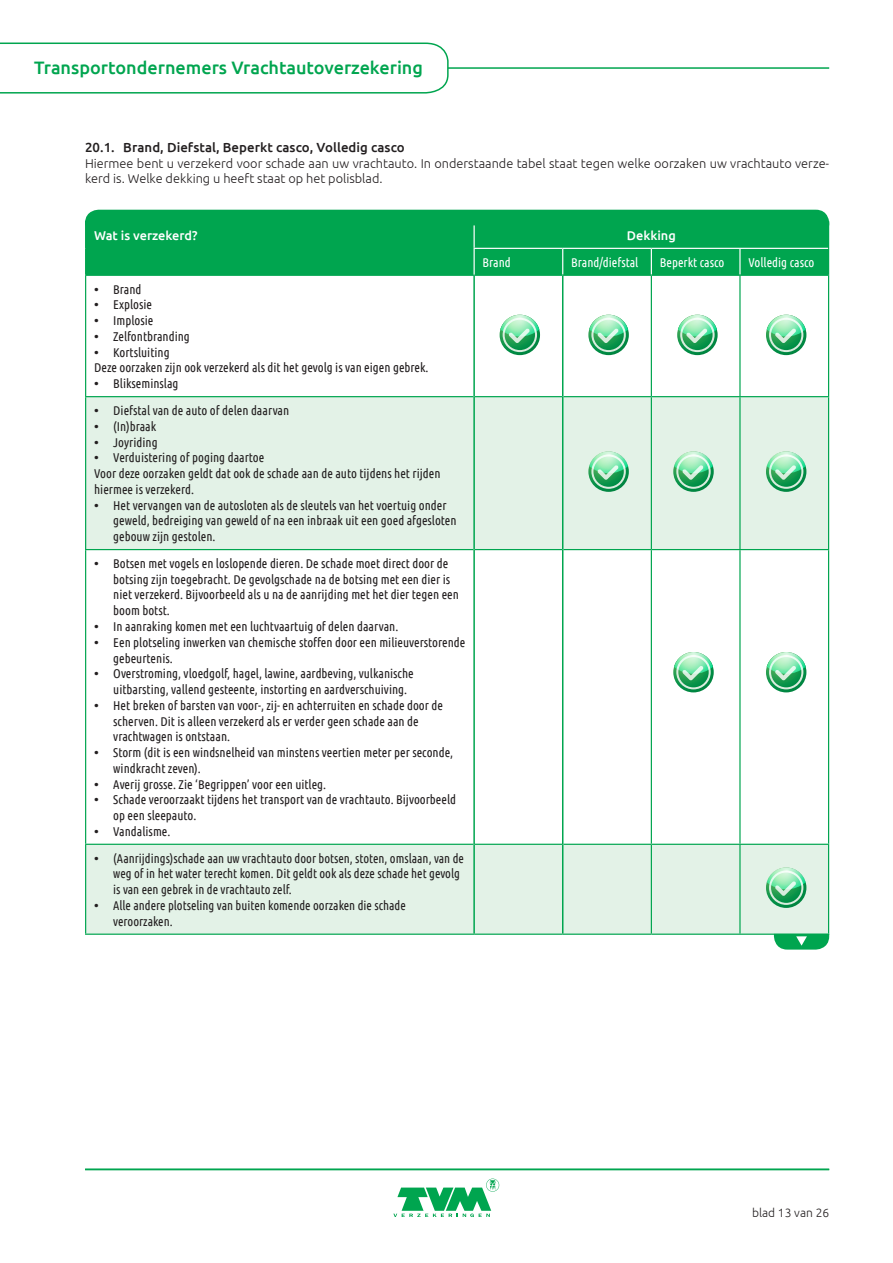
<style>
.page{position:relative;width:893px;height:1263px;background:#fff}
.page>*{position:absolute;margin:0;border:0;box-sizing:border-box;transform-origin:0 0}
.t1{font:500 18px "Ubuntu";color:#00a54f}
.Bodykopje_zw_-_16{font:500 13.2px "Ubuntu";letter-spacing:.005em;color:#231f20}
.Body_tabel{font:12.75px/15.8px "Ubuntu Condensed";color:#231f20}
.Body{font:300 12.75px/15.8px "Ubuntu";color:#231f20}
.Body-2{font:12.75px "Ubuntu Condensed";color:#fff}
.Body-3{font:500 12.75px "Ubuntu";color:#fff}
.t2{font:300 12px "Ubuntu";color:#231f20}
.s1{font-family:"Ubuntu";font-weight:500}
</style>
<div class="page">
<svg style="left:86px;top:397px;width:742px;height:536px"></svg>
<hr style="left:85px;top:275px;width:389px;height:1px;background:#00a54f">
<hr style="left:85px;top:276px;width:1px;height:120px;background:#00a54f">
<hr style="left:474px;top:275px;width:89px;height:1px;background:#00a54f">
<hr style="left:563px;top:275px;width:88px;height:1px;background:#00a54f">
<hr style="left:651px;top:275px;width:89px;height:1px;background:#00a54f">
<hr style="left:651px;top:276px;width:1px;height:120px;background:#00a54f">
<hr style="left:740px;top:275px;width:89px;height:1px;background:#00a54f">
<hr style="left:739px;top:276px;width:2px;height:120px;background:#00a54f">
<hr style="left:828px;top:276px;width:1px;height:120px;background:#00a54f">
<hr style="left:85px;top:396px;width:388px;height:1px;background:#00a54f">
<hr style="left:85px;top:397px;width:1px;height:152px;background:#00a54f">
<hr style="left:475px;top:396px;width:87px;height:1px;background:#00a54f">
<hr style="left:563px;top:396px;width:88px;height:1px;background:#00a54f">
<hr style="left:651px;top:396px;width:89px;height:1px;background:#00a54f">
<hr style="left:651px;top:397px;width:1px;height:152px;background:#00a54f">
<hr style="left:740px;top:396px;width:89px;height:1px;background:#00a54f">
<hr style="left:739px;top:397px;width:2px;height:152px;background:#00a54f">
<hr style="left:828px;top:397px;width:1px;height:152px;background:#00a54f">
<hr style="left:85px;top:549px;width:388px;height:1px;background:#00a54f">
<hr style="left:85px;top:550px;width:1px;height:294px;background:#00a54f">
<hr style="left:475px;top:549px;width:87px;height:1px;background:#00a54f">
<hr style="left:563px;top:549px;width:88px;height:1px;background:#00a54f">
<hr style="left:651px;top:549px;width:89px;height:1px;background:#00a54f">
<hr style="left:651px;top:550px;width:1px;height:294px;background:#00a54f">
<hr style="left:740px;top:549px;width:89px;height:1px;background:#00a54f">
<hr style="left:739px;top:550px;width:2px;height:294px;background:#00a54f">
<hr style="left:828px;top:550px;width:1px;height:294px;background:#00a54f">
<hr style="left:85px;top:844px;width:388px;height:1px;background:#00a54f">
<hr style="left:85px;top:845px;width:1px;height:88px;background:#00a54f">
<hr style="left:475px;top:844px;width:87px;height:1px;background:#00a54f">
<hr style="left:563px;top:844px;width:88px;height:1px;background:#00a54f">
<hr style="left:651px;top:844px;width:89px;height:1px;background:#00a54f">
<hr style="left:651px;top:845px;width:1px;height:88px;background:#00a54f">
<hr style="left:740px;top:844px;width:89px;height:1px;background:#00a54f">
<hr style="left:739px;top:845px;width:2px;height:88px;background:#00a54f">
<hr style="left:828px;top:845px;width:1px;height:88px;background:#00a54f">
<hr style="left:85px;top:933px;width:389px;height:2px;background:#00a54f">
<hr style="left:474px;top:933px;width:89px;height:2px;background:#00a54f">
<hr style="left:563px;top:933px;width:88px;height:2px;background:#00a54f">
<hr style="left:651px;top:933px;width:89px;height:2px;background:#00a54f">
<hr style="left:740px;top:933px;width:89px;height:2px;background:#00a54f">
<hr style="left:473px;top:276px;width:2px;height:121px;background:#00a54f">
<hr style="left:562px;top:276px;width:1px;height:121px;background:#00a54f">
<hr style="left:473px;top:397px;width:2px;height:153px;background:#00a54f">
<hr style="left:562px;top:397px;width:1px;height:153px;background:#00a54f">
<hr style="left:473px;top:550px;width:2px;height:294px;background:#00a54f">
<hr style="left:562px;top:550px;width:1px;height:294px;background:#00a54f">
<hr style="left:473px;top:844px;width:2px;height:89px;background:#00a54f">
<hr style="left:562px;top:844px;width:1px;height:89px;background:#00a54f">
<svg style="left:677px;top:315px;width:41px;height:40px"></svg>
<svg style="left:678px;top:315px;width:39px;height:37px"></svg>
<svg style="left:500px;top:315px;width:40px;height:40px"></svg>
<svg style="left:500px;top:315px;width:39px;height:37px"></svg>
<svg style="left:673px;top:451px;width:41px;height:41px"></svg>
<svg style="left:674px;top:451px;width:39px;height:38px"></svg>
<svg style="left:673px;top:652px;width:41px;height:40px"></svg>
<svg style="left:674px;top:652px;width:39px;height:37px"></svg>
<svg style="left:766px;top:315px;width:40px;height:40px"></svg>
<svg style="left:767px;top:315px;width:39px;height:37px"></svg>
<svg style="left:588px;top:315px;width:41px;height:40px"></svg>
<svg style="left:589px;top:315px;width:39px;height:37px"></svg>
<svg style="left:588px;top:451px;width:41px;height:41px"></svg>
<svg style="left:589px;top:451px;width:39px;height:38px"></svg>
<svg style="left:766px;top:451px;width:40px;height:41px"></svg>
<svg style="left:767px;top:451px;width:39px;height:38px"></svg>
<svg style="left:766px;top:652px;width:40px;height:40px"></svg>
<svg style="left:767px;top:652px;width:39px;height:37px"></svg>
<svg style="left:766px;top:867px;width:40px;height:41px"></svg>
<svg style="left:767px;top:867px;width:39px;height:38px"></svg>
<div style="left:85px;top:210px;width:744px;height:65px;background:#00a54f"></div>
<svg style="left:774px;top:935px;width:55px;height:14px"></svg>
<hr style="left:85px;top:67px;width:744px;height:2px;background:#00a54f">
<svg style="left:0;top:42px;width:449px;height:52px"></svg>
<svg style="left:393px;top:1178px;width:106px;height:39px"></svg>
<hr style="left:85px;top:1169px;width:744px;height:1px;background:#00a54f">
<h1 class="t1" style="left:34px;top:56px;width:391px">Transportondernemers Vrachtautoverzekering</h1>
<p class="Bodykopje_zw_-_16" style="left:85px;top:139px;width:321px">20.1. Brand, Diefstal, Beperkt casco, Volledig casco</p>
<p class="Body" style="left:85px;top:155px;width:746px">Hiermee bent u verzekerd voor schade aan uw vrachtauto. In onderstaande tabel staat tegen welke oorzaken uw vrachtauto verze&shy;kerd is. Welke dekking u heeft staat op het polisblad.</p>
<p class="Body-3" style="left:94px;top:227px;width:105px">Wat is verzekerd?</p>
<p class="Body-3" style="left:627px;top:227px;width:51px">Dekking</p>
<p class="Body-2" style="left:483px;top:254px;width:30px">Brand</p>
<p class="Body-2" style="left:571px;top:254px;width:69px">Brand/diefstal</p>
<p class="Body-2" style="left:660px;top:254px;width:66px">Beperkt casco</p>
<p class="Body-2" style="left:748px;top:254px;width:67px">Volledig casco</p>
<p class="Body_tabel" style="left:94px;top:281px;width:49px"><span class="s1">•</span> Brand</p>
<p class="Body_tabel" style="left:94px;top:297px;width:60px"><span class="s1">•</span> Explosie</p>
<p class="Body_tabel" style="left:94px;top:312px;width:61px"><span class="s1">•</span> Implosie</p>
<p class="Body_tabel" style="left:94px;top:328px;width:97px"><span class="s1">•</span> Zelfontbranding</p>
<p class="Body_tabel" style="left:94px;top:344px;width:77px"><span class="s1">•</span> Kortsluiting</p>
<p class="Body_tabel" style="left:94px;top:360px;width:336px">Deze oorzaken zijn ook verzekerd als dit het gevolg is van eigen gebrek.</p>
<p class="Body_tabel" style="left:94px;top:375px;width:86px"><span class="s1">•</span> Blikseminslag</p>
<p class="Body_tabel" style="left:94px;top:402px;width:197px"><span class="s1">•</span> Diefstal van de auto of delen daarvan</p>
<p class="Body_tabel" style="left:94px;top:418px;width:64px"><span class="s1">•</span> (In)braak</p>
<p class="Body_tabel" style="left:94px;top:434px;width:65px"><span class="s1">•</span> Joyriding</p>
<p class="Body_tabel" style="left:94px;top:449px;width:172px"><span class="s1">•</span> Verduistering of poging daartoe</p>
<p class="Body_tabel" style="left:94px;top:465px;width:348px">Voor deze oorzaken geldt dat ook de schade aan de auto tijdens het rijden hiermee is verzekerd.</p>
<p class="Body_tabel" style="left:113px;top:497px;width:345px;text-indent:-19px"><span class="s1">•</span> Het vervangen van de autosloten als de sleutels van het voertuig onder geweld, bedreiging van geweld of na een inbraak uit een goed afgesloten gebouw zijn gestolen.</p>
<p class="Body_tabel" style="left:113px;top:555px;width:347px;text-indent:-19px"><span class="s1">•</span> Botsen met vogels en loslopende dieren. De schade moet direct door de botsing zijn toegebracht. De gevolgschade na de botsing met een dier is niet verzekerd. Bijvoorbeeld als u na de aanrijding met het dier tegen een boom botst.</p>
<p class="Body_tabel" style="left:94px;top:618px;width:306px"><span class="s1">•</span> In aanraking komen met een luchtvaartuig of delen daarvan.</p>
<p class="Body_tabel" style="left:113px;top:634px;width:354px;text-indent:-19px"><span class="s1">•</span> Een plotseling inwerken van chemische stoffen door een milieuverstorende gebeurtenis.</p>
<p class="Body_tabel" style="left:113px;top:665px;width:302px;text-indent:-19px"><span class="s1">•</span> Overstroming, vloedgolf, hagel, lawine, aardbeving, vulkanische uitbarsting, vallend gesteente, instorting en aardverschuiving.</p>
<p class="Body_tabel" style="left:113px;top:697px;width:331px;text-indent:-19px"><span class="s1">•</span> Het breken of barsten van voor-, zij- en achterruiten en schade door de scherven. Dit is alleen verzekerd als er verder geen schade aan de vrachtwagen is ontstaan.</p>
<p class="Body_tabel" style="left:113px;top:744px;width:341px;text-indent:-19px"><span class="s1">•</span> Storm (dit is een windsnelheid van minstens veertien meter per seconde, windkracht zeven).</p>
<p class="Body_tabel" style="left:94px;top:776px;width:234px"><span class="s1">•</span> Averij grosse. Zie ‘Begrippen’ voor een uitleg.</p>
<p class="Body_tabel" style="left:113px;top:791px;width:344px;text-indent:-19px"><span class="s1">•</span> Schade veroorzaakt tijdens het transport van de vrachtauto. Bijvoorbeeld op een sleepauto.</p>
<p class="Body_tabel" style="left:94px;top:823px;width:78px"><span class="s1">•</span> Vandalisme.</p>
<p class="Body_tabel" style="left:113px;top:850px;width:352px;text-indent:-19px"><span class="s1">•</span> (Aanrijdings)schade aan uw vrachtauto door botsen, stoten, omslaan, van de weg of in het water terecht komen. Dit geldt ook als deze schade het gevolg is van een gebrek in de vrachtauto zelf.</p>
<p class="Body_tabel" style="left:113px;top:897px;width:294px;text-indent:-19px"><span class="s1">•</span> Alle andere plotseling van buiten komende oorzaken die schade veroorzaken.</p>
<p class="t2" style="left:752px;top:1205px;width:79px">blad 13 van 26</p>
</div>
